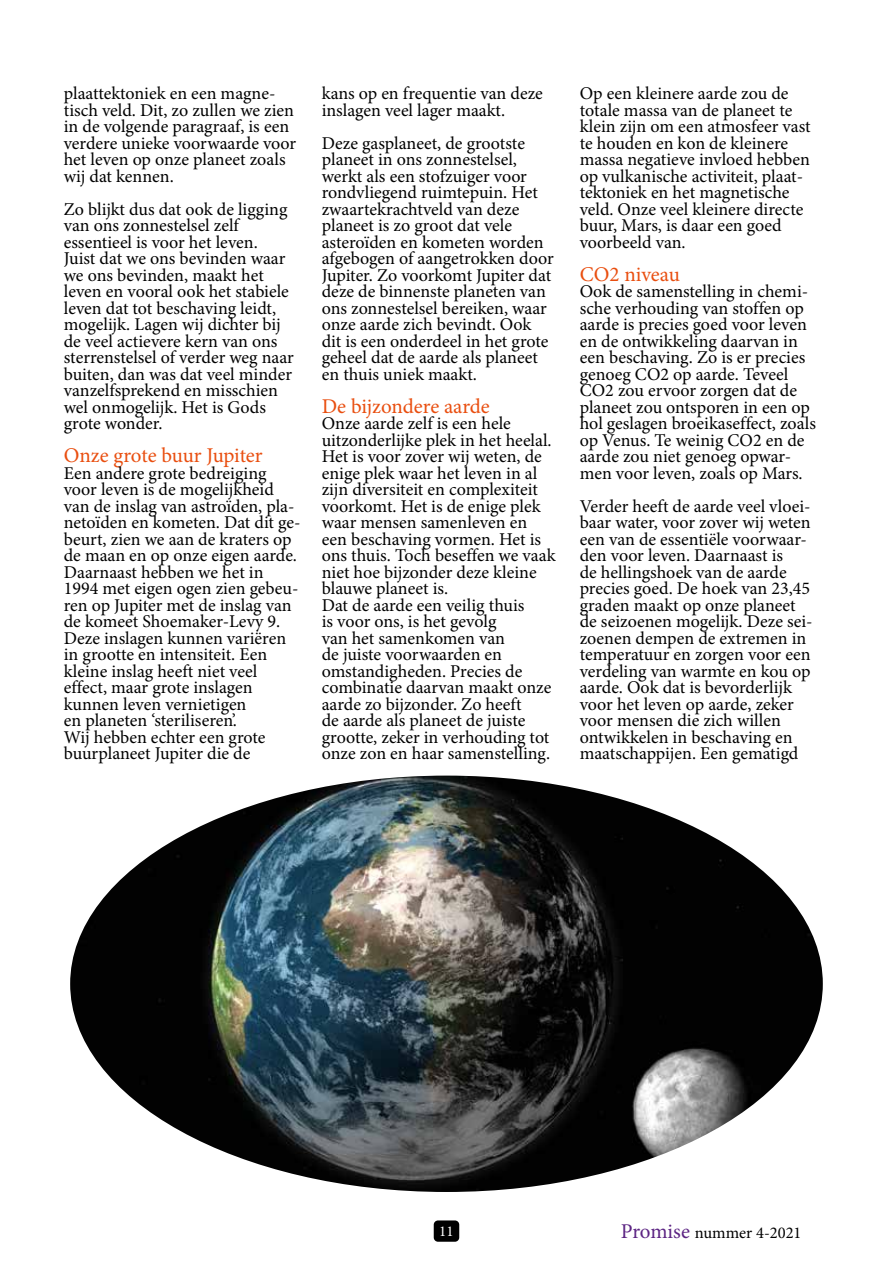
<style>
.page{position:relative;width:893px;height:1263px;background:#fff}
.page>*{position:absolute;margin:0;border:0;box-sizing:border-box;transform-origin:0 0}
.t1{font:21px "Minion Pro";letter-spacing:-.005em;color:#e94e0f}
.t2{font:18px/16.5px "Minion Pro";color:#000}
.t3{font:16.5px "Minion Pro";color:#000}
.t4{font:15px "Minion Pro";color:#fff}
.s1{font-size:21px;color:#5c2483}
</style>
<div class="page">
<div style="left:434px;top:1220px;width:25px;height:22px;background:#000;border-radius:4px"></div>
<img style="left:70px;top:776px;width:753px;height:416px">
<p class="t2" style="left:64px;top:85px;width:234px">plaattektoniek en een magne&shy;tisch veld. Dit, zo zullen we zien in de volgende paragraaf, is een verdere unieke voorwaarde voor het leven op onze planeet zoals wij dat kennen.  </p>
<p class="t2" style="left:64px;top:201px;width:232px">Zo blijkt dus dat ook de ligging van ons zonnestelsel zelf essentieel is voor het leven.<br>Juist dat we ons bevinden waar we ons bevinden, maakt het leven en vooral ook het stabiele leven dat tot beschaving leidt, mogelijk. Lagen wij dichter bij de veel actievere kern van ons sterrenstelsel of verder weg naar buiten, dan was dat veel minder vanzelfsprekend en misschien wel onmogelijk. Het is Gods grote wonder.  </p>
<p class="t1" style="left:64px;top:441px;width:200px">Onze grote buur Jupiter</p>
<p class="t2" style="left:64px;top:465px;width:238px">Een andere grote bedreiging voor leven is de mogelijkheid van de inslag van astroïden, pla&shy;netoïden en kometen. Dat dit ge&shy;beurt, zien we aan de kraters op de maan en op onze eigen aarde.<br>Daarnaast hebben we het in<br>1994 met eigen ogen zien gebeu&shy;ren op Jupiter met de inslag van de komeet Shoemaker-Levy 9.<br>Deze inslagen kunnen variëren in grootte en intensiteit. Een kleine inslag heeft niet veel effect, maar grote inslagen kunnen leven vernietigen<br>en planeten ‘steriliseren’.<br>Wij hebben echter een grote buurplaneet Jupiter die de</p>
<p class="t2" style="left:322px;top:85px;width:223px">kans op en frequentie van deze inslagen veel lager maakt.</p>
<p class="t2" style="left:322px;top:135px;width:233px">Deze gasplaneet, de grootste planeet in ons zonnestelsel, werkt als een stofzuiger voor rondvliegend ruimtepuin. Het zwaartekrachtveld van deze planeet is zo groot dat vele asteroïden en kometen worden afgebogen of aangetrokken door<br>Jupiter. Zo voorkomt Jupiter dat deze de binnenste planeten van ons zonnestelsel bereiken, waar onze aarde zich bevindt. Ook dit is een onderdeel in het grote geheel dat de aarde als planeet en thuis uniek maakt.</p>
<p class="t1" style="left:322px;top:392px;width:170px">De bijzondere aarde</p>
<p class="t2" style="left:322px;top:415px;width:235px">Onze aarde zelf is een hele uitzonderlijke plek in het heelal.<br>Het is voor zover wij weten, de enige plek waar het leven in al zijn diversiteit en complexiteit voorkomt. Het is de enige plek waar mensen samenleven en een beschaving vormen. Het is ons thuis. Toch beseffen we vaak niet hoe bijzonder deze kleine blauwe planeet is.  <br>Dat de aarde een veilig thuis<br>is voor ons, is het gevolg<br>van het samenkomen van<br>de juiste voorwaarden en omstandigheden. Precies de combinatie daarvan maakt onze aarde zo bijzonder. Zo heeft<br>de aarde als planeet de juiste grootte, zeker in verhouding tot onze zon en haar samenstelling.</p>
<p class="t2" style="left:580px;top:85px;width:232px">Op een kleinere aarde zou de totale massa van de planeet te klein zijn om een atmosfeer vast te houden en kon de kleinere massa negatieve invloed hebben op vulkanische activiteit, plaat&shy;tektoniek en het magnetische veld. Onze veel kleinere directe buur, Mars, is daar een goed voorbeeld van.</p>
<p class="t1" style="left:580px;top:260px;width:102px">CO2 niveau</p>
<p class="t2" style="left:580px;top:283px;width:238px">Ook de samenstelling in chemi&shy;sche verhouding van stoffen op aarde is precies goed voor leven en de ontwikkeling daarvan in een beschaving. Zo is er precies genoeg CO2 op aarde. Teveel<br>CO2 zou ervoor zorgen dat de planeet zou ontsporen in een op hol geslagen broeikaseffect, zoals op Venus. Te weinig CO2 en de aarde zou niet genoeg opwar&shy;men voor leven, zoals op Mars.</p>
<p class="t2" style="left:580px;top:498px;width:234px">Verder heeft de aarde veel vloei&shy;baar water, voor zover wij weten een van de essentiële voorwaar&shy;den voor leven. Daarnaast is<br>de hellingshoek van de aarde precies goed. De hoek van 23,45 graden maakt op onze planeet de seizoenen mogelijk. Deze sei&shy;zoenen dempen de extremen in temperatuur en zorgen voor een verdeling van warmte en kou op aarde. Ook dat is bevorderlijk voor het leven op aarde, zeker voor mensen die zich willen ontwikkelen in beschaving en maatschappijen. Een gematigd</p>
<p class="t4" style="left:439px;top:1221px;width:16px">11</p>
<p class="t3" style="left:621px;top:1221px;width:182px"><span class="s1">Promise</span> nummer 4-2021</p>
</div>
